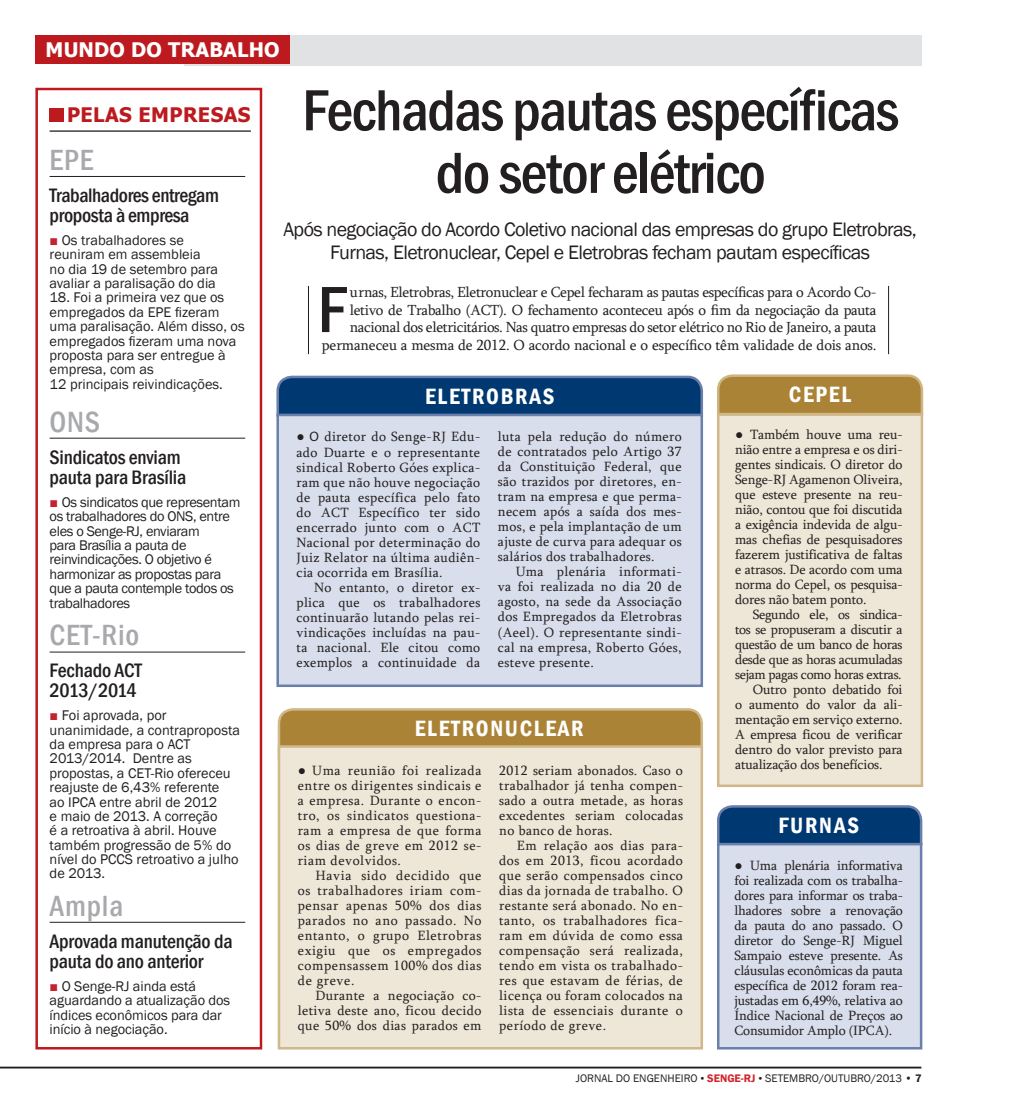
<style>
.page{position:relative;width:1010px;height:1117px;background:#fff}
.page>*{position:absolute;margin:0;border:0;box-sizing:border-box;transform-origin:0 0}
.t1{font:500 condensed 67.5px "Franklin Gothic";color:#231f20}
.t2{font:500 condensed 60px/62.5px "Franklin Gothic";letter-spacing:-.025em;color:#231f20;text-align:center}
.t3{font:500 condensed 30px "Franklin Gothic";letter-spacing:.025em;color:#a8a9ad}
.t4{font:600 condensed 22.75px "Franklin Gothic";letter-spacing:.075em;color:#fff}
.t5{font:500 condensed 20px/20px "Franklin Gothic";letter-spacing:-.01em;color:#231f20}
.t6{font:20px/22.5px "Franklin Gothic";letter-spacing:-.03em;color:#231f20;text-align:center}
.t7{font:700 20px "Tahoma";letter-spacing:.01em;color:#fff}
.t8{font:700 20px "Tahoma";letter-spacing:.02em;color:#bd1a1f}
.t9{font:15px/17.5px "Sylfaen";letter-spacing:-.025em;color:#231f20;text-align:right}
.t10{font:14.38px/14.4px "Franklin Gothic";color:#231f20}
.t11{font:14.38px/14.4px "Franklin Gothic";letter-spacing:-.025em;color:#231f20}
.t12{font:13.75px/15px "Sylfaen";letter-spacing:.02em;color:#231f20;text-align:justify}
.t13{font:13.75px "Sylfaen";letter-spacing:-.01em;color:#231f20}
.t14{font:13.75px "Sylfaen";letter-spacing:-.025em;color:#231f20}
.t15{font:11.25px "Franklin Gothic";color:#231f20}
.s1{color:#c42331}
.s2{font-family:"Times New Roman";font-weight:700}
.s3{font-family:"Myriad Pro"}
.s4{font-family:"Times New Roman"}
.s5{font-weight:600;color:#d1232a}
.s6{font-weight:600}
</style>
<div class="page">
<div style="left:35px;top:88px;width:227px;height:961px;border:2px solid #bd1a1f"></div>
<hr style="left:50px;top:130px;width:201px;height:2px;background:#231f20">
<div style="left:50px;top:108px;width:14px;height:14px;background:#bd1a1f"></div>
<hr style="left:50px;top:176px;width:195px;height:1px;background:#231f20">
<hr style="left:50px;top:438px;width:195px;height:1px;background:#231f20">
<hr style="left:50px;top:651px;width:195px;height:1px;background:#231f20">
<hr style="left:50px;top:921px;width:195px;height:1px;background:#231f20">
<div style="left:184px;top:35px;width:737px;height:30px;background:#e1e2e4"></div>
<hr style="left:0;top:1066px;width:921px;height:2px;background:#231f20">
<div style="left:35px;top:35px;width:255px;height:29px;background:#bd1a1f"></div>
<svg style="left:276px;top:375px;width:428px;height:42px;background:#0e427a"></svg>
<svg style="left:277px;top:708px;width:427px;height:52px;background:#af883f"></svg>
<div style="left:276px;top:413px;width:427px;height:274px;background:#d8deeb;border:2px solid #6b7fab"></div>
<div style="left:278px;top:745px;width:425px;height:304px;background:#eee6d6;border:2px solid #d1b88a"></div>
<svg style="left:717px;top:374px;width:207px;height:42px;background:#b08a41"></svg>
<div style="left:717px;top:413px;width:206px;height:373px;background:#eee6d6;border:2px solid #d1b88a"></div>
<svg style="left:717px;top:805px;width:206px;height:41px;background:#0e4279"></svg>
<div style="left:717px;top:842px;width:205px;height:207px;background:#d8deeb;border:2px solid #6b7fab"></div>
<hr style="left:308px;top:286px;width:1px;height:68px;background:#231f20">
<hr style="left:888px;top:286px;width:1px;height:68px;background:#231f20">
<h3 class="t7" style="left:46px;top:36px;width:236px">MUNDO DO TRABALHO</h3>
<h3 class="t8" style="left:67px;top:100px;width:185px">PELAS EMPRESAS</h3>
<h3 class="t3" style="left:50px;top:140px;width:43px">EPE</h3>
<h3 class="t5" style="left:50px;top:185px;width:171px">Trabalhadores entregam proposta à empresa</h3>
<p class="t10" style="left:50px;top:233px;width:170px"><span class="s1">■</span> Os trabalhadores se reuniram em assembleia no dia 19 de setembro para avaliar a paralisação do dia</p>
<p class="t10" style="left:50px;top:290px;width:197px">18. Foi a primeira vez que os empregados da EPE fizeram uma paralisação. Além disso, os empregados fizeram uma nova proposta para ser entregue à empresa, com as<br>12 principais reivindicações.</p>
<h3 class="t3" style="left:50px;top:402px;width:18px">ONS</h3>
<h3 class="t5" style="left:50px;top:447px;width:138px">Sindicatos enviam pauta para Brasília</h3>
<p class="t11" style="left:50px;top:495px;width:192px"><span class="s1">■</span> Os sindicatos que representam os trabalhadores do ONS, entre eles o Senge-RJ, enviaram<br>para Brasília a pauta de reinvindicações. O objetivo é harmonizar as propostas para que a pauta contemple todos os trabalhadores</p>
<h3 class="t3" style="left:50px;top:615px;width:91px">CET-Rio</h3>
<h3 class="t5" style="left:50px;top:660px;width:89px">Fechado ACT<br>2013/2014</h3>
<p class="t10" style="left:50px;top:708px;width:192px"><span class="s1">■</span> Foi aprovada, por unanimidade, a contraproposta da empresa para o ACT<br>2013/2014. Dentre as propostas, a CET-Rio ofereceu reajuste de 6,43% referente<br>ao IPCA entre abril de 2012<br>e maio de 2013. A correção<br>é a retroativa à abril. Houve também progressão de 5% do nível do PCCS retroativo a julho de 2013.</p>
<h3 class="t3" style="left:50px;top:886px;width:75px">Ampla</h3>
<h3 class="t5" style="left:50px;top:930px;width:185px">Aprovada manutenção da pauta do ano anterior</h3>
<p class="t10" style="left:50px;top:979px;width:182px"><span class="s1">■</span> O Senge-RJ ainda está aguardando a atualização dos índices econômicos para dar início à negociação.</p>
<h2 class="t2" style="left:302px;top:79px;width:598px">Fechadas pautas específicas do setor elétrico</h2>
<h3 class="t6" style="left:283px;top:218px;width:635px">Após negociação do Acordo Coletivo nacional das empresas do grupo Eletrobras,<br>Furnas, Eletronuclear, Cepel e Eletrobras fecham pautam específicas</h3>
<p class="t9" style="left:322px;top:283px;width:556px">urnas, Eletrobras, Eletronuclear e Cepel fecharam as pautas específicas para o Acordo Co&shy;letivo de Trabalho (ACT). O fechamento aconteceu após o fim da negociação da pauta nacional dos eletricitários. Nas quatro empresas do setor elétrico no Rio de Janeiro, a pauta permaneceu a mesma de 2012. O acordo nacional e o específico têm validade de dois anos.</p>
<h1 class="t1" style="left:318px;top:265px;width:30px">F</h1>
<h3 class="t4" style="left:425px;top:381px;width:13px">ELET</h3>
<h3 class="t4" style="left:472px;top:381px;width:84px">ROB RAS</h3>
<p class="t12" style="left:297px;top:429px;width:185px"><span class="s2">●</span> <span class="s3">O</span> diretor do Senge-RJ Edu&shy;ado Duarte e o representante sindical Roberto Góes explica&shy;ram que não houve negociação de pauta específica pelo fato do ACT Específico ter sido encerrado junto com o ACT Nacional por determinação do Juiz Relator na última audiên&shy;cia ocorrida em Brasília.</p>
<p class="t12" style="left:297px;top:579px;width:185px;text-indent:18px">No entanto, o diretor ex&shy;plica que os trabalhadores continuarão lutando pelas rei&shy;vindicações incluídas na pau&shy;ta nacional. Ele citou como exemplos a continuidade da</p>
<p class="t12" style="left:498px;top:429px;width:185px">luta pela redução do número de contratados pelo Artigo 37 da Constituição Federal, que são trazidos por diretores, en&shy;tram na empresa e que perma&shy;necem após a saída dos mes&shy;mos, e pela implantação de um ajuste de curva para adequar os salários dos trabalhadores.</p>
<p class="t12" style="left:498px;top:564px;width:185px;text-indent:18px">Uma plenária informati&shy;va foi realizada no dia 20 de agosto, na sede da Associação dos Empregados da Eletrobras (Aeel). O representante sindi&shy;cal na empresa, Roberto Góes, esteve presente.</p>
<h3 class="t4" style="left:415px;top:713px;width:13px">ELET</h3>
<h3 class="t4" style="left:462px;top:713px;width:123px">RONUCLEAR</h3>
<p class="t12" style="left:298px;top:762px;width:185px"><span class="s2">●</span> Uma reunião foi realizada entre os dirigentes sindicais e a empresa. Durante o encon&shy;tro, os sindicatos questiona&shy;ram a empresa de que forma os dias de greve em 2012 se&shy;riam devolvidos.</p>
<p class="t12" style="left:298px;top:867px;width:185px;text-indent:18px">Havia sido decidido que os trabalhadores iriam com&shy;pensar apenas 50% dos dias parados no ano passado. No entanto, o grupo Eletrobras exigiu que os empregados compensassem 100% dos dias de greve.</p>
<p class="t12" style="left:298px;top:987px;width:185px;text-indent:18px">Durante a negociação co&shy;letiva deste ano, ficou decido que 50% dos dias parados em</p>
<p class="t12" style="left:499px;top:762px;width:185px">2012 seriam abonados. Caso o trabalhador já tenha compen&shy;sado a outra metade, as horas excedentes seriam colocadas no banco de horas.</p>
<p class="t12" style="left:499px;top:837px;width:185px;text-indent:18px">Em relação aos dias para&shy;dos em 2013, ficou acordado que serão compensados cinco dias da jornada de trabalho. O restante será abonado. No en&shy;tanto, os trabalhadores fica&shy;ram em dúvida de como essa compensação será realizada, tendo em vista os trabalhado&shy;res que estavam de férias, de licença ou foram colocados na lista de essenciais durante o período de greve.</p>
<h3 class="t4" style="left:789px;top:379px;width:52px">CEPEL</h3>
<p class="t12" style="left:735px;top:426px;width:169px"><span class="s2">●</span> Também houve uma reu&shy;nião entre a empresa e os diri&shy;gentes sindicais. O diretor do Senge-RJ Agamenon Oliveira, que esteve presente na reu&shy;nião, contou que foi discutida a exigência indevida de algu&shy;mas chefias de pesquisadores fazerem justificativa de faltas e atrasos. De acordo com uma norma do Cepel, os pesquisa&shy;dores não batem ponto.</p>
<p class="t14" style="left:753px;top:604px;width:151px">Segundo ele, os sindica-</p>
<p class="t14" style="left:735px;top:619px;width:169px">tos se propuseram a discutir a</p>
<p class="t14" style="left:735px;top:634px;width:169px">questão de um banco de horas</p>
<p class="t14" style="left:735px;top:649px;width:169px">desde que as horas acumuladas</p>
<p class="t14" style="left:735px;top:664px;width:168px">sejam pagas como horas extras.</p>
<p class="t13" style="left:753px;top:679px;width:151px">Outro ponto debatido foi</p>
<p class="t13" style="left:735px;top:694px;width:169px">o aumento do valor da ali-</p>
<p class="t13" style="left:735px;top:709px;width:169px">mentação em serviço externo.</p>
<p class="t13" style="left:735px;top:724px;width:169px">A empresa ficou de verificar</p>
<p class="t13" style="left:735px;top:739px;width:169px">dentro do valor previsto para</p>
<p class="t13" style="left:735px;top:754px;width:149px">atualização dos benefícios.</p>
<h3 class="t4" style="left:778px;top:810px;width:82px">FURNAS</h3>
<p class="t12" style="left:734px;top:857px;width:170px"><span class="s2">●</span> Uma plenária informativa foi realizada com os trabalha&shy;dores para informar os traba&shy;lhadores sobre a renovação da pauta do ano passado. O diretor do Senge-RJ Miguel Sampaio esteve presente. As cláusulas econômicas da pauta específica de 2012 foram rea&shy;justadas em 6,49%, relativa ao Índice Nacional de Preços ao Consumidor Amplo (IPCA).</p>
<p class="t15" style="left:576px;top:1071px;width:347px">JORNAL DO ENGENHEIRO <span class="s4">•</span> <span class="s5">SENGE-RJ</span> <span class="s4">•</span> SETEMBRO/OUTUBRO/2013 • <span class="s6">7</span></p>
</div>
